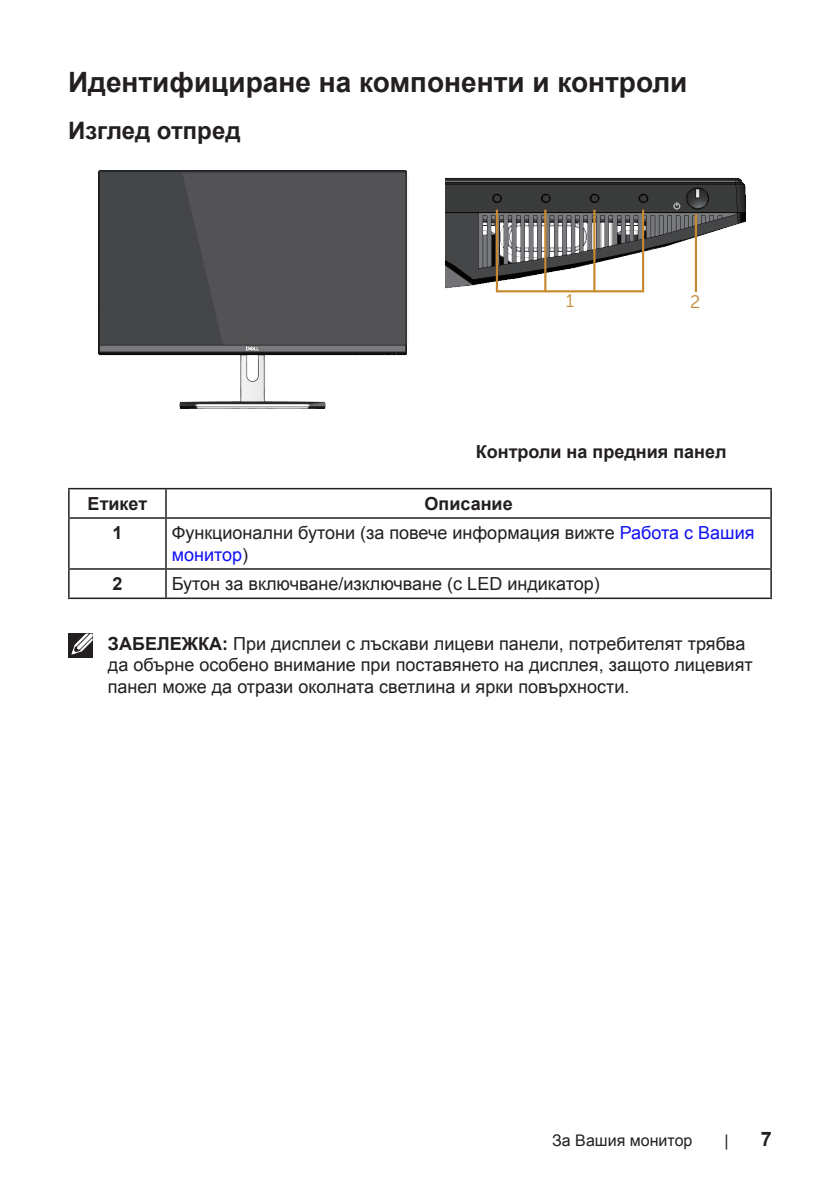
<style>
.page{position:relative;width:840px;height:1191px;background:#fff}
.page>*{position:absolute;margin:0;border:0;box-sizing:border-box;transform-origin:0 0}
.Head_2{font:700 28px "Arial";color:#231f20}
.Head_3{font:700 24px "Arial";color:#231f20}
.t1{font:700 20px "Arial";color:#231f20}
.t2{font:18.2px "Museo Sans For Dell 300";color:#c78830}
.text{font:18px/21.6px "Arial";color:#231f20}
.text-2{font:700 18px "Arial";color:#231f20}
.t3{font:16px "Arial";color:#231f20}
.s1{color:#1111f6}
.s2{font-weight:700}
</style>
<div class="page">
<img style="left:445px;top:178px;width:300px;height:114px">
<svg style="left:673px;top:202px;width:6px;height:7px"></svg>
<hr style="left:544px;top:210px;width:2px;height:81px;background:#c78830">
<hr style="left:593px;top:210px;width:2px;height:81px;background:#c78830">
<div style="left:495px;top:209px;width:148px;height:83px;border:2px solid #c78830"></div>
<hr style="left:694px;top:214px;width:2px;height:78px;background:#c78830">
<img style="left:98px;top:171px;width:308px;height:238px">
<svg style="left:182px;top:173px;width:226px;height:172px;background:#525254"></svg>
<hr style="left:68px;top:488px;width:98px;height:1px;background:#231f20">
<hr style="left:68px;top:489px;width:2px;height:28px;background:#231f20">
<hr style="left:166px;top:488px;width:605px;height:1px;background:#231f20">
<hr style="left:165px;top:489px;width:2px;height:28px;background:#231f20">
<svg style="left:770px;top:489px;width:1px;height:28px"></svg>
<hr style="left:68px;top:517px;width:98px;height:2px;background:#231f20">
<hr style="left:68px;top:519px;width:2px;height:49px;background:#231f20">
<hr style="left:166px;top:517px;width:605px;height:2px;background:#231f20">
<hr style="left:165px;top:519px;width:2px;height:49px;background:#231f20">
<hr style="left:770px;top:519px;width:1px;height:49px;background:#231f20">
<hr style="left:68px;top:568px;width:98px;height:2px;background:#231f20">
<hr style="left:68px;top:570px;width:2px;height:27px;background:#231f20">
<hr style="left:166px;top:568px;width:605px;height:2px;background:#231f20">
<hr style="left:165px;top:570px;width:2px;height:27px;background:#231f20">
<svg style="left:770px;top:570px;width:1px;height:27px"></svg>
<hr style="left:68px;top:597px;width:98px;height:2px;background:#231f20">
<hr style="left:166px;top:597px;width:605px;height:2px;background:#231f20">
<div style="left:68px;top:633px;width:24px;height:25px;background:#231f20"></div>
<svg style="left:71px;top:633px;width:22px;height:22px"></svg>
<p class="Head_2" style="left:68px;top:64px;width:620px">Идентифициране на компоненти и контроли</p>
<p class="Head_3" style="left:68px;top:115px;width:174px">Изглед отпред</p>
<p class="t2" style="left:565px;top:291px;width:10px">1</p>
<p class="t2" style="left:689px;top:292px;width:12px">2</p>
<p class="text-2" style="left:475px;top:439px;width:252px">Контроли на предния панел</p>
<p class="text-2" style="left:88px;top:491px;width:61px">Етикет</p>
<p class="text-2" style="left:424px;top:491px;width:90px">Описание</p>
<p class="text-2" style="left:112px;top:521px;width:12px">1</p>
<p class="text" style="left:171px;top:522px;width:584px">Функционални бутони (за повече информация вижте <span class="s1">Работа с Вашия монитор</span>)</p>
<p class="text-2" style="left:112px;top:572px;width:12px">2</p>
<p class="text" style="left:171px;top:573px;width:429px">Бутон за включване/изключване (с LED индикатор)</p>
<p class="text" style="left:108px;top:633px;width:646px"><span class="s2">ЗАБЕЛЕЖКА:</span> При дисплеи с лъскави лицеви панели, потребителят трябва да обърне особено внимание при поставянето на дисплея, защото лицевият панел може да отрази околната светлина и ярки повърхности.</p>
<p class="t3" style="left:552px;top:1129px;width:142px">За Вашия монитор</p>
<p class="t3" style="left:724px;top:1129px;width:6px">|</p>
<p class="t1" style="left:760px;top:1125px;width:13px">7</p>
</div>
